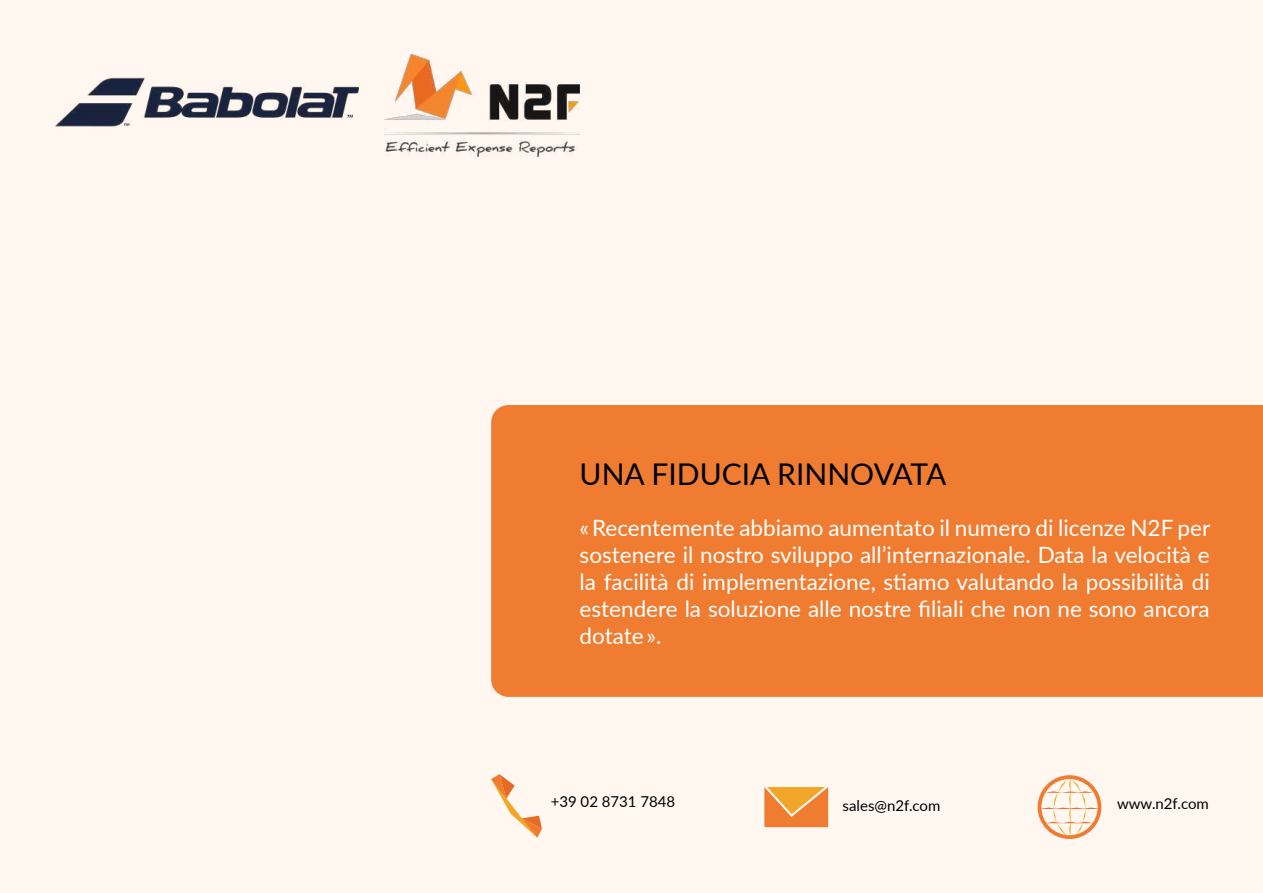
<style>
.page{position:relative;width:1263px;height:893px;background:#fff7f0}
.page>*{position:absolute;margin:0;border:0;box-sizing:border-box;transform-origin:0 0}
.t1{font:30px "Lato";color:#000}
.t2{font:22.5px/27px "Lato";color:#fff;text-align:justify}
.t3{font:15px "Lato";color:#000}
</style>
<div class="page">
<svg style="left:491px;top:774px;width:51px;height:64px"></svg>
<svg style="left:764px;top:787px;width:64px;height:40px;background:#f1923c"></svg>
<svg style="left:1037px;top:775px;width:64px;height:64px"></svg>
<div style="left:491px;top:405px;width:772px;height:292px;background:#ef7c31"></div>
<img style="left:384px;top:54px;width:196px;height:103px">
<img style="left:54px;top:77px;width:305px;height:50px">
<h1 class="t1" style="left:580px;top:453px;width:368px">UNA FIDUCIA RINNOVATA</h1>
<p class="t2" style="left:580px;top:513px;width:632px">« Recentemente abbiamo aumentato il numero di licenze N2F per sostenere il nostro sviluppo all’internazionale. Data la velocità e la facilità di implementazione, stiamo valutando la possibilità di estendere la soluzione alle nostre filiali che non ne sono ancora dotate ».</p>
<p class="t3" style="left:551px;top:791px;width:126px">+39 02 8731 7848</p>
<p class="t3" style="left:842px;top:794px;width:99px">sales@n2f.com</p>
<p class="t3" style="left:1117px;top:792px;width:93px">www.n2f.com</p>
</div>
